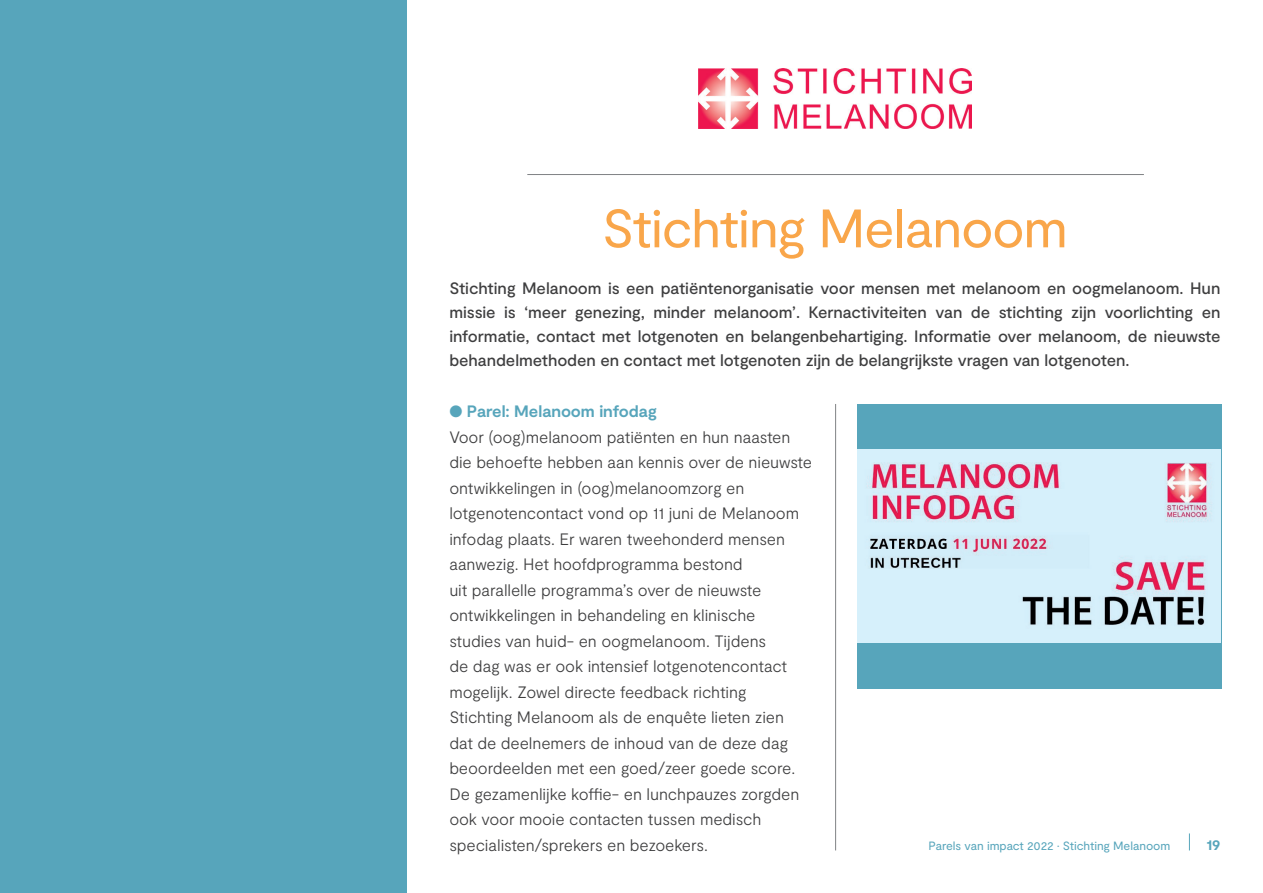
<style>
.page{position:relative;width:1263px;height:893px;background:#fff}
.page>*{position:absolute;margin:0;border:0;box-sizing:border-box;transform-origin:0 0}
.t1{font:54px "Moderat";letter-spacing:-.025em;color:#f9a64a}
.t2{font:300 16.5px/25.5px "Moderat";letter-spacing:-.01em;color:#3e3e3f}
.t3{font:500 16.5px/24px "Moderat";letter-spacing:-.01em;color:#3e3e3f;text-align:justify}
.t4{font:700 15px "Moderat";color:#57a5bb}
.t5{font:12px "Moderat";letter-spacing:-.005em;color:#57a5bb}
.s1{color:#57a5bb}
.s2{font-weight:700;color:#57a5bb}
</style>
<div class="page">
<svg style="left:1189px;top:833px;width:1px;height:17px"></svg>
<div style="left:0;top:0;width:407px;height:893px;background:#57a5bb"></div>
<hr style="left:527px;top:174px;width:617px;height:1px;background:#808285">
<svg style="left:698px;top:73px;width:274px;height:56px"></svg>
<img style="left:698px;top:68px;width:273px;height:60px">
<hr style="left:835px;top:404px;width:1px;height:446px;background:#808285">
<div style="left:857px;top:404px;width:364px;height:284px;background:#57a5bb"></div>
<img style="left:857px;top:450px;width:363px;height:193px">
<h1 class="t1" style="left:602px;top:197px;width:468px">Stichting Melanoom</h1>
<p class="t3" style="left:449px;top:277px;width:773px">Stichting Melanoom is een patiëntenorganisatie voor mensen met melanoom en oogmelanoom. Hun missie is ‘meer genezing, minder melanoom’. Kernactiviteiten van de stichting zijn voorlichting en informatie, contact met lotgenoten en belangenbehartiging. Informatie over melanoom, de nieuwste behandelmethoden en contact met lotgenoten zijn de belangrijkste vragen van lotgenoten.</p>
<p class="t2" style="left:449px;top:399px;width:364px"><span class="s1">●</span> <span class="s2">Parel: Melanoom infodag<br></span>Voor (oog)melanoom patiënten en hun naasten die behoefte hebben aan kennis over de nieuwste ontwikkelingen in (oog)melanoomzorg en lotgenotencontact vond op 11 juni de Melanoom infodag plaats. Er waren tweehonderd mensen aanwezig. Het hoofdprogramma bestond<br>uit parallelle programma’s over de nieuwste ontwikkelingen in behandeling en klinische<br>studies van huid- en oogmelanoom. Tijdens<br>de dag was er ook intensief lotgenotencontact mogelijk. Zowel directe feedback richting Stichting Melanoom als de enquête lieten zien<br>dat de deelnemers de inhoud van de deze dag beoordeelden met een goed/zeer goede score.<br>De gezamenlijke koffie- en lunchpauzes zorgden ook voor mooie contacten tussen medisch specialisten/sprekers en bezoekers.</p>
<p class="t5" style="left:929px;top:839px;width:243px">Parels van impact 2022 • Stichting Melanoom</p>
<p class="t4" style="left:1206px;top:836px;width:16px">19</p>
</div>
